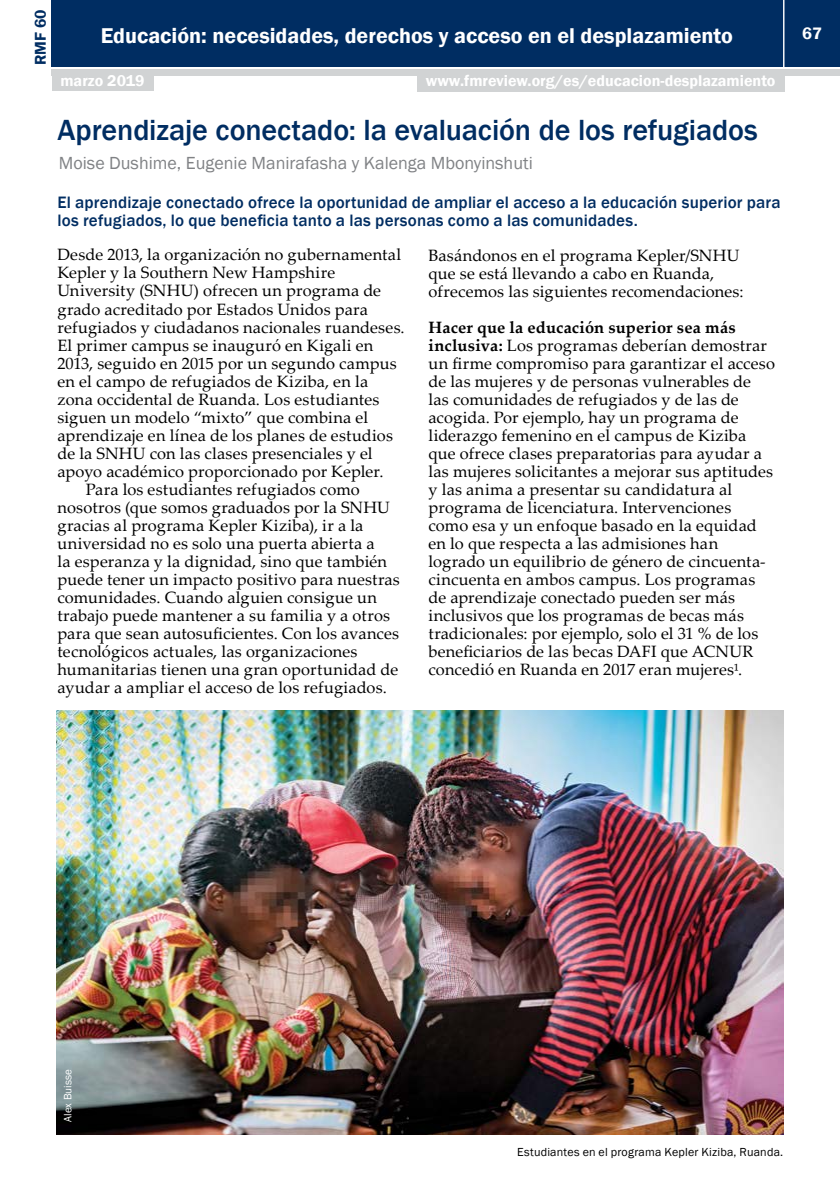
<style>
.page{position:relative;width:840px;height:1191px;background:#fff}
.page>*{position:absolute;margin:0;border:0;box-sizing:border-box;transform-origin:0 0}
.t1{font:500 30px "Franklin Gothic";letter-spacing:-.005em;color:#002d62}
.t2{font:600 22px "Franklin Gothic";color:#fff}
.t3{font:18px "Franklin Gothic";color:#808285}
.t4{font:500 17px/18px "Franklin Gothic";letter-spacing:.01em;color:#002d62}
.t5{font:600 17px "Franklin Gothic";color:#fff}
.t6{font:16.4px/18px "Palatino Linotype";letter-spacing:.01em;color:#000}
.t7{font:600 16px "Franklin Gothic";color:#fff}
.t8{font:600 16px "Franklin Gothic";color:#002d62}
.t9{font:12px "Franklin Gothic";letter-spacing:.015em;color:#000}
.t10{font:11px "Franklin Gothic";color:#fff}
.s1{font-weight:700}
</style>
<div class="page">
<div style="left:52px;top:0;width:787px;height:66px;background:#002d62"></div>
<div style="left:52px;top:69px;width:787px;height:6px;background:#d1d3d4"></div>
<hr style="left:782px;top:0;width:2px;height:68px;background:#fff">
<div style="left:52px;top:73px;width:101px;height:18px;background:#d1d3d4"></div>
<div style="left:416px;top:74px;width:368px;height:18px;background:#d1d3d4"></div>
<img style="left:57px;top:710px;width:725px;height:424px">
<p class="t8" style="left:31px;top:65px;width:57px;rotate:-90deg">RMF 60</p>
<h2 class="t2" style="left:101px;top:22px;width:633px">Educación: necesidades, derechos y acceso en el desplazamiento</h2>
<p class="t7" style="left:60px;top:71px;width:86px">marzo 2019</p>
<p class="t7" style="left:425px;top:71px;width:351px">www.fmreview.org/es/educacion-desplazamiento</p>
<h1 class="t1" style="left:57px;top:112px;width:701px">Aprendizaje conectado: la evaluación de los refugiados</h1>
<p class="t3" style="left:59px;top:152px;width:475px">Moise Dushime, Eugenie Manirafasha y Kalenga Mbonyinshuti</p>
<p class="t4" style="left:57px;top:194px;width:724px">El aprendizaje conectado ofrece la oportunidad de ampliar el acceso a la educación superior para los refugiados, lo que beneficia tanto a las personas como a las comunidades.</p>
<p class="t6" style="left:57px;top:245px;width:345px">Desde 2013, la organización no gubernamental</p>
<p class="t6" style="left:57px;top:263px;width:279px">Kepler y la Southern New Hampshire</p>
<p class="t6" style="left:57px;top:281px;width:325px">University (SNHU) ofrecen un programa de</p>
<p class="t6" style="left:57px;top:299px;width:312px">grado acreditado por Estados Unidos para</p>
<p class="t6" style="left:57px;top:317px;width:348px">refugiados y ciudadanos nacionales ruandeses.</p>
<p class="t6" style="left:57px;top:335px;width:317px">El primer campus se inauguró en Kigali en</p>
<p class="t6" style="left:57px;top:353px;width:341px">2013, seguido en 2015 por un segundo campus</p>
<p class="t6" style="left:57px;top:371px;width:312px">en el campo de refugiados de Kiziba, en la</p>
<p class="t6" style="left:57px;top:389px;width:323px">zona occidental de Ruanda. Los estudiantes</p>
<p class="t6" style="left:57px;top:407px;width:312px">siguen un modelo “mixto” que combina el</p>
<p class="t6" style="left:57px;top:425px;width:337px">aprendizaje en línea de los planes de estudios</p>
<p class="t6" style="left:57px;top:443px;width:316px">de la SNHU con las clases presenciales y el</p>
<p class="t6" style="left:57px;top:461px;width:327px">apoyo académico proporcionado por Kepler.</p>
<p class="t6" style="left:86px;top:479px;width:275px">Para los estudiantes refugiados como</p>
<p class="t6" style="left:57px;top:497px;width:334px">nosotros (que somos graduados por la SNHU</p>
<p class="t6" style="left:57px;top:515px;width:307px">gracias al programa Kepler Kiziba), ir a la</p>
<p class="t6" style="left:57px;top:533px;width:318px">universidad no es solo una puerta abierta a</p>
<p class="t6" style="left:57px;top:551px;width:331px">la esperanza y la dignidad, sino que también</p>
<p class="t6" style="left:57px;top:569px;width:344px">puede tener un impacto positivo para nuestras</p>
<p class="t6" style="left:57px;top:587px;width:321px">comunidades. Cuando alguien consigue un</p>
<p class="t6" style="left:57px;top:605px;width:334px">trabajo puede mantener a su familia y a otros</p>
<p class="t6" style="left:57px;top:623px;width:343px">para que sean autosuficientes. Con los avances</p>
<p class="t6" style="left:57px;top:641px;width:301px">tecnológicos actuales, las organizaciones</p>
<p class="t6" style="left:57px;top:659px;width:342px">humanitarias tienen una gran oportunidad de</p>
<p class="t6" style="left:57px;top:677px;width:330px">ayudar a ampliar el acceso de los refugiados.</p>
<p class="t6" style="left:428px;top:245px;width:316px">Basándonos en el programa Kepler/SNHU que se está llevando a cabo en Ruanda, ofrecemos las siguientes recomendaciones:</p>
<p class="t6" style="left:428px;top:317px;width:348px"><span class="s1">Hacer que la educación superior sea más inclusiva:</span> Los programas deberían demostrar un firme compromiso para garantizar el acceso de las mujeres y de personas vulnerables de las comunidades de refugiados y de las de acogida. Por ejemplo, hay un programa de liderazgo femenino en el campus de Kiziba que ofrece clases preparatorias para ayudar a las mujeres solicitantes a mejorar sus aptitudes y las anima a presentar su candidatura al programa de licenciatura. Intervenciones como esa y un enfoque basado en la equidad en lo que respecta a las admisiones han logrado un equilibrio de género de cincuenta&shy;cincuenta en ambos campus. Los programas de aprendizaje conectado pueden ser más inclusivos que los programas de becas más tradicionales: por ejemplo, solo el 31 % de los beneficiarios de las becas DAFI que ACNUR concedió en Ruanda en 2017 eran mujeres¹.</p>
<p class="t5" style="left:801px;top:23px;width:21px">67</p>
<p class="t10" style="left:61px;top:1121px;width:54px;rotate:-90deg">Alex Buisse</p>
<p class="t9" style="left:517px;top:1144px;width:267px">Estudiantes en el programa Kepler Kiziba, Ruanda.</p>
</div>
